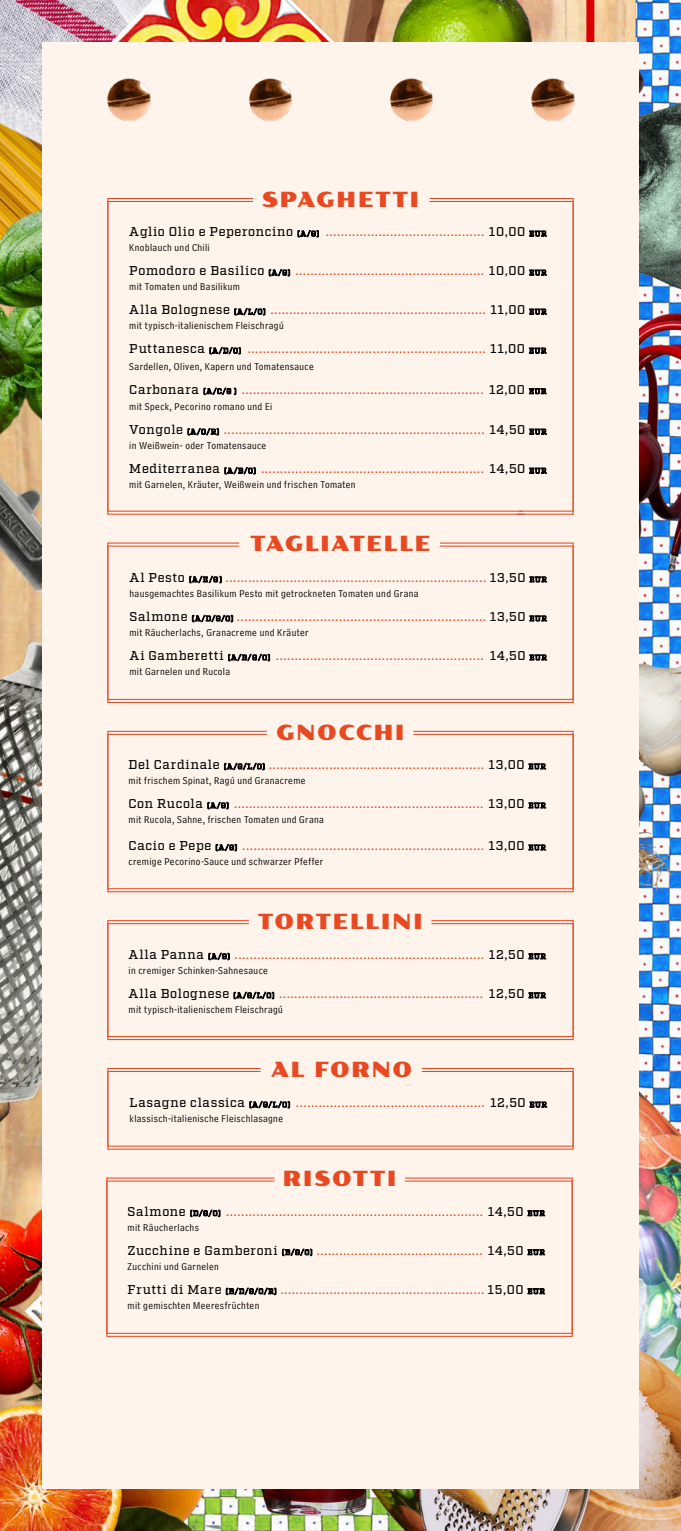
<style>
.page{position:relative;width:681px;height:1531px;background:#fff}
.page>*{position:absolute;margin:0;border:0;box-sizing:border-box;transform-origin:0 0}
.t1{font:21px "Poller One";letter-spacing:.065em;color:#e84921}
.t2{font:500 12.6px "Factoria";color:#e84921}
.t3{font:10.5px "Bell Centennial Std Address";letter-spacing:.035em;color:#000}
.s1{font-size:12.75px;color:#000}
.s2{font-size:7.5px;color:#000}
</style>
<div class="page">
<img style="left:0;top:0;width:680px;height:1531px">
<div style="left:42px;top:42px;width:596px;height:1446px;background:#fef4ec"></div>
<svg style="left:107px;top:542px;width:467px;height:158px"></svg>
<svg style="left:107px;top:730px;width:467px;height:160px"></svg>
<svg style="left:107px;top:1037px;width:467px;height:3px"></svg>
<svg style="left:107px;top:920px;width:467px;height:117px"></svg>
<svg style="left:107px;top:1068px;width:467px;height:82px"></svg>
<svg style="left:107px;top:198px;width:321px;height:314px"></svg>
<svg style="left:428px;top:200px;width:146px;height:315px"></svg>
<svg style="left:106px;top:1177px;width:467px;height:157px"></svg>
<img style="left:107px;top:78px;width:44px;height:44px">
<img style="left:249px;top:78px;width:43px;height:44px">
<img style="left:390px;top:78px;width:43px;height:44px">
<img style="left:531px;top:78px;width:44px;height:44px">
<h1 class="t1" style="left:261px;top:187px;width:159px">SPAGHETTI</h1>
<p class="t2" style="left:129px;top:224px;width:418px"><span class="s1">Aglio Olio e Peperoncino</span> <span class="s2">(A/G)</span> .......................................... <span class="s1">10,00</span> <span class="s2">EUR</span></p>
<p class="t3" style="left:129px;top:242px;width:82px">Knoblauch und Chili</p>
<p class="t2" style="left:129px;top:263px;width:418px"><span class="s1">Pomodoro e Basilico</span> <span class="s2">(A/G)</span> .................................................. <span class="s1">10,00</span> <span class="s2">EUR</span></p>
<p class="t3" style="left:129px;top:281px;width:112px">mit Tomaten und Basilikum</p>
<p class="t2" style="left:129px;top:302px;width:418px"><span class="s1">Alla Bolognese</span> <span class="s2">(A/L/O)</span> ......................................................... <span class="s1">11,00</span> <span class="s2">EUR</span></p>
<p class="t3" style="left:129px;top:320px;width:156px">mit typisch-italienischem Fleischragú</p>
<p class="t2" style="left:129px;top:341px;width:418px"><span class="s1">Puttanesca</span> <span class="s2">(A/D/O)</span> ............................................................... <span class="s1">11,00</span> <span class="s2">EUR</span></p>
<p class="t3" style="left:129px;top:360px;width:186px">Sardellen, Oliven, Kapern und Tomatensauce</p>
<p class="t2" style="left:129px;top:382px;width:418px"><span class="s1">Carbonara</span> <span class="s2">(A/C/G )</span> ................................................................ <span class="s1">12,00</span> <span class="s2">EUR</span></p>
<p class="t3" style="left:129px;top:401px;width:144px">mit Speck, Pecorino romano und Ei</p>
<p class="t2" style="left:129px;top:422px;width:418px"><span class="s1">Vongole</span> <span class="s2">(A/O/R)</span> ..................................................................... <span class="s1">14,50</span> <span class="s2">EUR</span></p>
<p class="t3" style="left:129px;top:440px;width:138px">in Weißwein- oder Tomatensauce</p>
<p class="t2" style="left:129px;top:461px;width:418px"><span class="s1">Mediterranea</span> <span class="s2">(A/B/O)</span> ........................................................... <span class="s1">14,50</span> <span class="s2">EUR</span></p>
<p class="t3" style="left:129px;top:479px;width:228px">mit Garnelen, Kräuter, Weißwein und frischen Tomaten</p>
<h1 class="t1" style="left:250px;top:532px;width:181px">TAGLIATELLE</h1>
<p class="t2" style="left:129px;top:570px;width:418px"><span class="s1">Al Pesto</span> <span class="s2">(A/E/G)</span> ..................................................................... <span class="s1">13,50</span> <span class="s2">EUR</span></p>
<p class="t3" style="left:129px;top:587px;width:290px">hausgemachtes Basilikum Pesto mit getrockneten Tomaten und Grana</p>
<p class="t2" style="left:129px;top:609px;width:418px"><span class="s1">Salmone</span> <span class="s2">(A/D/G/O)</span> .................................................................. <span class="s1">13,50</span> <span class="s2">EUR</span></p>
<p class="t3" style="left:129px;top:626px;width:180px">mit Räucherlachs, Granacreme und Kräuter</p>
<p class="t2" style="left:129px;top:648px;width:418px"><span class="s1">Ai Gamberetti</span> <span class="s2">(A/B/G/O)</span> ....................................................... <span class="s1">14,50</span> <span class="s2">EUR</span></p>
<p class="t3" style="left:129px;top:665px;width:102px">mit Garnelen und Rucola</p>
<h1 class="t1" style="left:276px;top:720px;width:130px">GNOCCHI</h1>
<p class="t2" style="left:128px;top:757px;width:418px"><span class="s1">Del Cardinale</span> <span class="s2">(A/G/L/O)</span> ......................................................... <span class="s1">13,00</span> <span class="s2">EUR</span></p>
<p class="t3" style="left:128px;top:774px;width:178px">mit frischem Spinat, Ragú und Granacreme</p>
<p class="t2" style="left:128px;top:796px;width:418px"><span class="s1">Con Rucola</span> <span class="s2">(A/G)</span> .................................................................. <span class="s1">13,00</span> <span class="s2">EUR</span></p>
<p class="t3" style="left:128px;top:813px;width:197px">mit Rucola, Sahne, frischen Tomaten und Grana</p>
<p class="t2" style="left:128px;top:838px;width:418px"><span class="s1">Cacio e Pepe</span> <span class="s2">(A/G)</span> ................................................................ <span class="s1">13,00</span> <span class="s2">EUR</span></p>
<p class="t3" style="left:128px;top:855px;width:196px">cremige Pecorino-Sauce und schwarzer Pfeffer</p>
<h1 class="t1" style="left:258px;top:909px;width:166px">TORTELLINI</h1>
<p class="t2" style="left:128px;top:947px;width:418px"><span class="s1">Alla Panna</span> <span class="s2">(A/G)</span> .................................................................. <span class="s1">12,50</span> <span class="s2">EUR</span></p>
<p class="t3" style="left:128px;top:964px;width:141px">in cremiger Schinken-Sahnesauce</p>
<p class="t2" style="left:128px;top:986px;width:418px"><span class="s1">Alla Bolognese</span> <span class="s2">(A/G/L/O)</span> ...................................................... <span class="s1">12,50</span> <span class="s2">EUR</span></p>
<p class="t3" style="left:128px;top:1003px;width:156px">mit typisch-italienischem Fleischragú</p>
<h1 class="t1" style="left:271px;top:1057px;width:143px">AL FORNO</h1>
<p class="t2" style="left:130px;top:1095px;width:418px"><span class="s1">Lasagne classica</span> <span class="s2">(A/G/L/O)</span> .................................................. <span class="s1">12,50</span> <span class="s2">EUR</span></p>
<p class="t3" style="left:130px;top:1113px;width:155px">klassisch-italienische Fleischlasagne</p>
<h1 class="t1" style="left:282px;top:1166px;width:116px">RISOTTI</h1>
<p class="t2" style="left:128px;top:1204px;width:418px"><span class="s1">Salmone</span> <span class="s2">(D/G/O)</span> .................................................................... <span class="s1">14,50</span> <span class="s2">EUR</span></p>
<p class="t3" style="left:128px;top:1221px;width:73px">mit Räucherlachs</p>
<p class="t2" style="left:128px;top:1243px;width:418px"><span class="s1">Zucchine e Gamberoni</span> <span class="s2">(B/G/O)</span> ............................................ <span class="s1">14,50</span> <span class="s2">EUR</span></p>
<p class="t3" style="left:128px;top:1260px;width:93px">Zucchini und Garnelen</p>
<p class="t2" style="left:128px;top:1282px;width:418px"><span class="s1">Frutti di Mare</span> <span class="s2">(B/D/G/O/R)</span> ...................................................... <span class="s1">15,00</span> <span class="s2">EUR</span></p>
<p class="t3" style="left:128px;top:1299px;width:133px">mit gemischten Meeresfrüchten</p>
</div>
